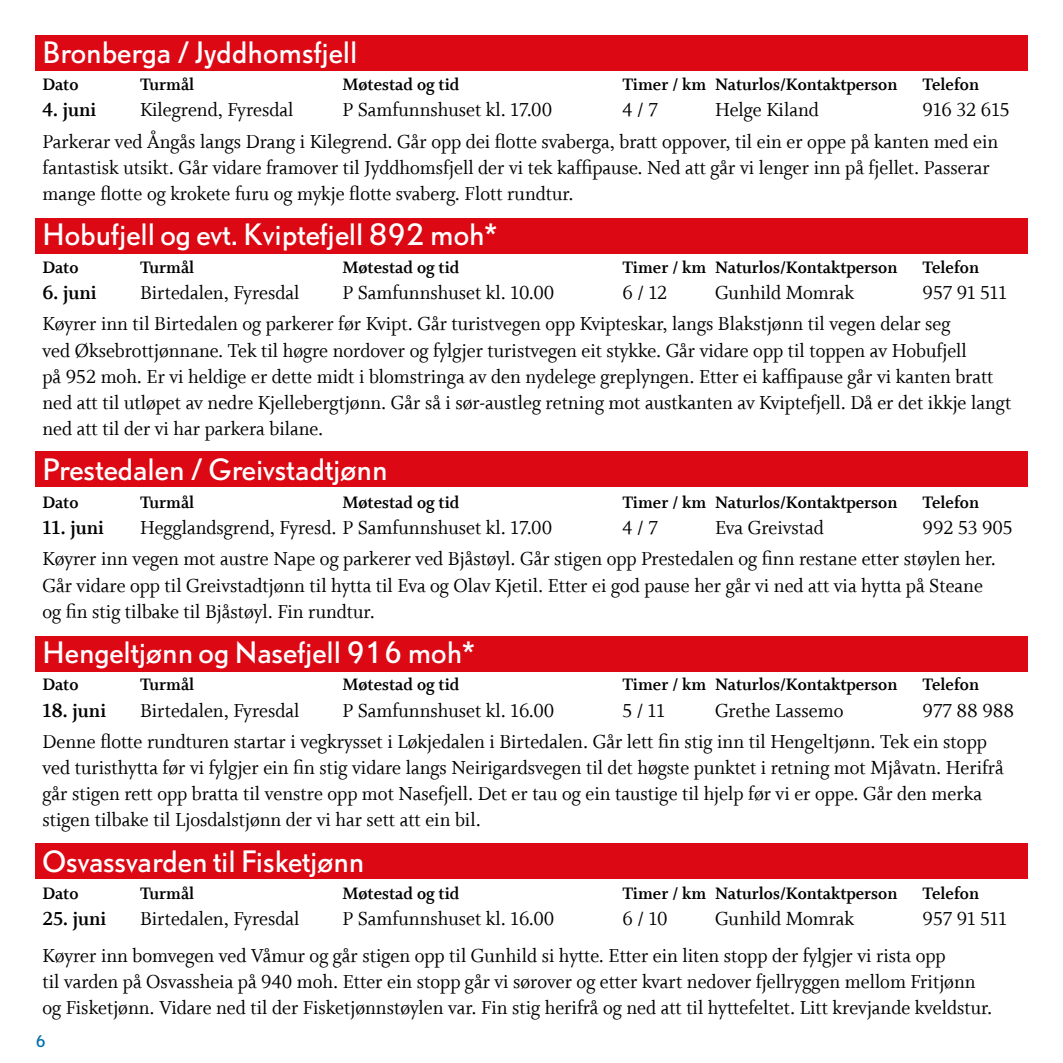
<style>
.page{position:relative;width:1063px;height:1063px;background:#fff}
.page>*{position:absolute;margin:0;border:0;box-sizing:border-box;transform-origin:0 0}
.t1{font:27.5px "DTL Nobel TOT";color:#fff}
.t2{font:21.25px/26.2px "Whitman Roman LF";color:#000}
.t3{font:21.25px "Whitman Bold LF";color:#000}
.t4{font:18.75px "Whitman Bold LF";color:#000}
.t5{font:15px "DTL Nobel TOT";color:#006eab}
</style>
<div class="page">
<div style="left:35px;top:35px;width:993px;height:36px;background:#dc0814"></div>
<div style="left:35px;top:218px;width:993px;height:35px;background:#dc0814"></div>
<div style="left:35px;top:452px;width:993px;height:35px;background:#dc0814"></div>
<div style="left:35px;top:636px;width:993px;height:35px;background:#dc0814"></div>
<div style="left:35px;top:843px;width:993px;height:36px;background:#dc0814"></div>
<p class="t1" style="left:43px;top:33px;width:316px">Bronberga / Jyddhomsfjell</p>
<p class="t4" style="left:43px;top:74px;width:38px">Dato</p>
<p class="t4" style="left:140px;top:74px;width:56px">Turmål</p>
<p class="t4" style="left:343px;top:74px;width:118px">Møtestad og tid</p>
<p class="t4" style="left:623px;top:74px;width:276px">Timer / km Naturlos/Kontaktperson</p>
<p class="t4" style="left:923px;top:74px;width:58px">Telefon</p>
<p class="t3" style="left:43px;top:98px;width:55px">4. juni</p>
<p class="t2" style="left:140px;top:97px;width:155px">Kilegrend, Fyresdal</p>
<p class="t2" style="left:343px;top:97px;width:211px">P Samfunnshuset kl. 17.00</p>
<p class="t2" style="left:623px;top:97px;width:37px">4 / 7</p>
<p class="t2" style="left:715px;top:97px;width:105px">Helge Kiland</p>
<p class="t2" style="left:43px;top:95px;width:969px;line-height:31.2px;text-indent:880px">916 32 615<br>Parkerar ved Ångås langs Drang i Kilegrend. Går opp dei flotte svaberga, bratt oppover, til ein er oppe på kanten med ein</p>
<p class="t2" style="left:43px;top:155px;width:949px">fantastisk utsikt. Går vidare framover til Jyddhomsfjell der vi tek kaffipause. Ned att går vi lenger inn på fjellet. Passerar mange flotte og krokete furu og mykje flotte svaberg. Flott rundtur.</p>
<p class="t1" style="left:43px;top:216px;width:457px">Hobufjell og evt. Kviptefjell 892 moh*</p>
<p class="t4" style="left:43px;top:257px;width:38px">Dato</p>
<p class="t4" style="left:140px;top:257px;width:56px">Turmål</p>
<p class="t4" style="left:343px;top:257px;width:118px">Møtestad og tid</p>
<p class="t4" style="left:623px;top:257px;width:276px">Timer / km Naturlos/Kontaktperson</p>
<p class="t4" style="left:923px;top:257px;width:58px">Telefon</p>
<p class="t3" style="left:43px;top:281px;width:56px">6. juni</p>
<p class="t2" style="left:140px;top:280px;width:161px">Birtedalen, Fyresdal</p>
<p class="t2" style="left:343px;top:280px;width:213px">P Samfunnshuset kl. 10.00</p>
<p class="t2" style="left:623px;top:280px;width:46px">6 / 12</p>
<p class="t2" style="left:715px;top:280px;width:141px">Gunhild Momrak</p>
<p class="t2" style="left:43px;top:277px;width:966px;line-height:31.2px;text-indent:880px">957 91 511<br>Køyrer inn til Birtedalen og parkerer før Kvipt. Går turistvegen opp Kvipteskar, langs Blakstjønn til vegen delar seg</p>
<p class="t2" style="left:43px;top:337px;width:970px">ved Øksebrottjønnane. Tek til høgre nordover og fylgjer turistvegen eit stykke. Går vidare opp til toppen av Hobufjell<br>på 952 moh. Er vi heldige er dette midt i blomstringa av den nydelege greplyngen. Etter ei kaffipause går vi kanten bratt ned att til utløpet av nedre Kjellebergtjønn. Går så i sør-austleg retning mot austkanten av Kviptefjell. Då er det ikkje langt ned att til der vi har parkera bilane.</p>
<p class="t1" style="left:43px;top:451px;width:347px">Prestedalen / Greivstadtjønn</p>
<p class="t4" style="left:43px;top:492px;width:38px">Dato</p>
<p class="t4" style="left:140px;top:492px;width:56px">Turmål</p>
<p class="t4" style="left:343px;top:492px;width:118px">Møtestad og tid</p>
<p class="t4" style="left:623px;top:492px;width:276px">Timer / km Naturlos/Kontaktperson</p>
<p class="t4" style="left:923px;top:492px;width:58px">Telefon</p>
<p class="t3" style="left:43px;top:516px;width:63px">11. juni</p>
<p class="t2" style="left:140px;top:515px;width:414px">Hegglandsgrend, Fyresd. P Samfunnshuset kl. 17.00</p>
<p class="t2" style="left:623px;top:515px;width:37px">4 / 7</p>
<p class="t2" style="left:715px;top:515px;width:110px">Eva Greivstad</p>
<p class="t2" style="left:43px;top:512px;width:972px;line-height:31.2px;text-indent:880px">992 53 905<br>Køyrer inn vegen mot austre Nape og parkerer ved Bjåstøyl. Går stigen opp Prestedalen og finn restane etter støylen her.</p>
<p class="t2" style="left:43px;top:572px;width:942px">Går vidare opp til Greivstadtjønn til hytta til Eva og Olav Kjetil. Etter ei god pause her går vi ned att via hytta på Steane og fin stig tilbake til Bjåstøyl. Fin rundtur.</p>
<p class="t1" style="left:43px;top:633px;width:434px">Hengeltjønn og Nasefjell 916 moh*</p>
<p class="t4" style="left:43px;top:674px;width:38px">Dato</p>
<p class="t4" style="left:140px;top:674px;width:56px">Turmål</p>
<p class="t4" style="left:343px;top:674px;width:118px">Møtestad og tid</p>
<p class="t4" style="left:623px;top:674px;width:276px">Timer / km Naturlos/Kontaktperson</p>
<p class="t4" style="left:923px;top:674px;width:58px">Telefon</p>
<p class="t3" style="left:43px;top:698px;width:65px">18. juni</p>
<p class="t2" style="left:140px;top:697px;width:161px">Birtedalen, Fyresdal</p>
<p class="t2" style="left:343px;top:697px;width:213px">P Samfunnshuset kl. 16.00</p>
<p class="t2" style="left:623px;top:697px;width:44px">5 / 11</p>
<p class="t2" style="left:715px;top:697px;width:130px">Grethe Lassemo</p>
<p class="t2" style="left:43px;top:695px;width:973px;line-height:31.2px;text-indent:880px">977 88 988<br>Denne flotte rundturen startar i vegkrysset i Løkjedalen i Birtedalen. Går lett fin stig inn til Hengeltjønn. Tek ein stopp</p>
<p class="t2" style="left:43px;top:755px;width:963px">ved turisthytta før vi fylgjer ein fin stig vidare langs Neirigardsvegen til det høgste punktet i retning mot Mjåvatn. Herifrå går stigen rett opp bratta til venstre opp mot Nasefjell. Det er tau og ein taustige til hjelp før vi er oppe. Går den merka stigen tilbake til Ljosdalstjønn der vi har sett att ein bil.</p>
<p class="t1" style="left:43px;top:842px;width:323px">Osvassvarden til Fisketjønn</p>
<p class="t4" style="left:43px;top:883px;width:38px">Dato</p>
<p class="t4" style="left:140px;top:883px;width:56px">Turmål</p>
<p class="t4" style="left:343px;top:883px;width:118px">Møtestad og tid</p>
<p class="t4" style="left:623px;top:883px;width:276px">Timer / km Naturlos/Kontaktperson</p>
<p class="t4" style="left:923px;top:883px;width:58px">Telefon</p>
<p class="t3" style="left:43px;top:907px;width:65px">25. juni</p>
<p class="t2" style="left:140px;top:906px;width:161px">Birtedalen, Fyresdal</p>
<p class="t2" style="left:343px;top:906px;width:213px">P Samfunnshuset kl. 16.00</p>
<p class="t2" style="left:623px;top:906px;width:47px">6 / 10</p>
<p class="t2" style="left:715px;top:906px;width:141px">Gunhild Momrak</p>
<p class="t2" style="left:43px;top:901px;width:966px;line-height:36.2px;text-indent:880px">957 91 511<br>Køyrer inn bomvegen ved Våmur og går stigen opp til Gunhild si hytte. Etter ein liten stopp der fylgjer vi rista opp</p>
<p class="t2" style="left:43px;top:969px;width:951px">til varden på Osvassheia på 940 moh. Etter ein stopp går vi sørover og etter kvart nedover fjellryggen mellom Fritjønn og Fisketjønn. Vidare ned til der Fisketjønnstøylen var. Fin stig herifrå og ned att til hyttefeltet. Litt krevjande kveldstur.</p>
<p class="t5" style="left:35px;top:1031px;width:12px">6</p>
</div>
